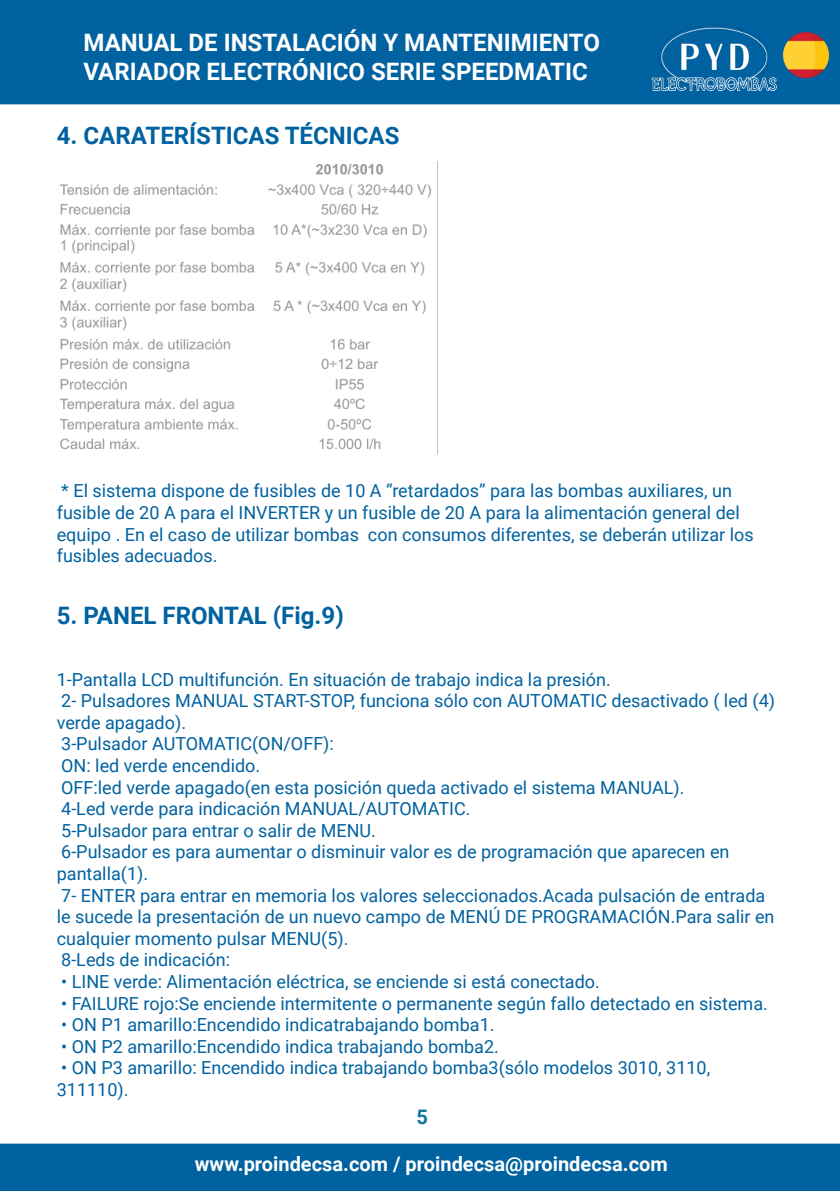
<style>
.page{position:relative;width:840px;height:1191px;background:#fff}
.page>*{position:absolute;margin:0;border:0;box-sizing:border-box;transform-origin:0 0}
.t1{font:700 24px/28.8px "Roboto";color:#fff}
.t2{font:700 24px "Roboto";color:#0062a0}
.t3{font:700 20px "Roboto";color:#fff}
.t4{font:700 20px "Roboto";color:#0f75a1}
.t5{font:18px/21.6px "Roboto";color:#0062a0}
</style>
<div class="page">
<div style="left:0;top:0;width:839px;height:104px;background:#0062a0"></div>
<div style="left:0;top:1143px;width:839px;height:48px;background:#0062a0"></div>
<img style="left:643px;top:24px;width:139px;height:67px">
<img style="left:782px;top:33px;width:45px;height:45px">
<img style="left:59px;top:163px;width:373px;height:287px">
<h1 class="t1" style="left:83px;top:27px;width:517px">MANUAL DE INSTALACIÓN Y MANTENIMIENTO<br>VARIADOR ELECTRÓNICO SERIE SPEEDMATIC</h1>
<p class="t2" style="left:57px;top:119px;width:344px">4. CARATERÍSTICAS TÉCNICAS</p>
<p class="t5" style="left:57px;top:479px;width:698px">* El sistema dispone de fusibles de 10 A “retardados” para las bombas auxiliares, un fusible de 20 A para el INVERTER y un fusible de 20 A para la alimentación general del equipo . En el caso de utilizar bombas con consumos diferentes, se deberán utilizar los fusibles adecuados.</p>
<p class="t2" style="left:57px;top:598px;width:288px">5. PANEL FRONTAL (Fig.9)</p>
<p class="t5" style="left:57px;top:667px;width:555px">1-Pantalla LCD multifunción. En situación de trabajo indica la presión.</p>
<p class="t5" style="left:57px;top:689px;width:719px">2- Pulsadores MANUAL START-STOP, funciona sólo con AUTOMATIC desactivado ( led (4) verde apagado).</p>
<p class="t5" style="left:61px;top:732px;width:274px">3-Pulsador AUTOMATIC(ON/OFF):</p>
<p class="t5" style="left:61px;top:754px;width:200px">ON: led verde encendido.</p>
<p class="t5" style="left:61px;top:775px;width:624px">OFF:led verde apagado(en esta posición queda activado el sistema MANUAL).</p>
<p class="t5" style="left:61px;top:797px;width:410px">4-Led verde para indicación MANUAL/AUTOMATIC.</p>
<p class="t5" style="left:61px;top:819px;width:316px">5-Pulsador para entrar o salir de MENU.</p>
<p class="t5" style="left:57px;top:840px;width:673px">6-Pulsador es para aumentar o disminuir valor es de programación que aparecen en pantalla(1).</p>
<p class="t5" style="left:57px;top:883px;width:718px">7- ENTER para entrar en memoria los valores seleccionados.Acada pulsación de entrada le sucede la presentación de un nuevo campo de MENÚ DE PROGRAMACIÓN.Para salir en cualquier momento pulsar MENU(5).</p>
<p class="t5" style="left:61px;top:948px;width:170px">8-Leds de indicación:</p>
<p class="t5" style="left:61px;top:970px;width:540px">• LINE verde: Alimentación eléctrica, se enciende si está conectado.</p>
<p class="t5" style="left:61px;top:991px;width:707px">• FAILURE rojo:Se enciende intermitente o permanente según fallo detectado en sistema.</p>
<p class="t5" style="left:61px;top:1013px;width:434px">• ON P1 amarillo:Encendido indicatrabajando bomba1.</p>
<p class="t5" style="left:61px;top:1035px;width:439px">• ON P2 amarillo:Encendido indica trabajando bomba2.</p>
<p class="t5" style="left:57px;top:1056px;width:654px">• ON P3 amarillo: Encendido indica trabajando bomba3(sólo modelos 3010, 3110,<br>311110).</p>
<p class="t4" style="left:416px;top:1103px;width:13px">5</p>
<p class="t3" style="left:195px;top:1150px;width:474px">www.proindecsa.com / proindecsa@proindecsa.com</p>
</div>
